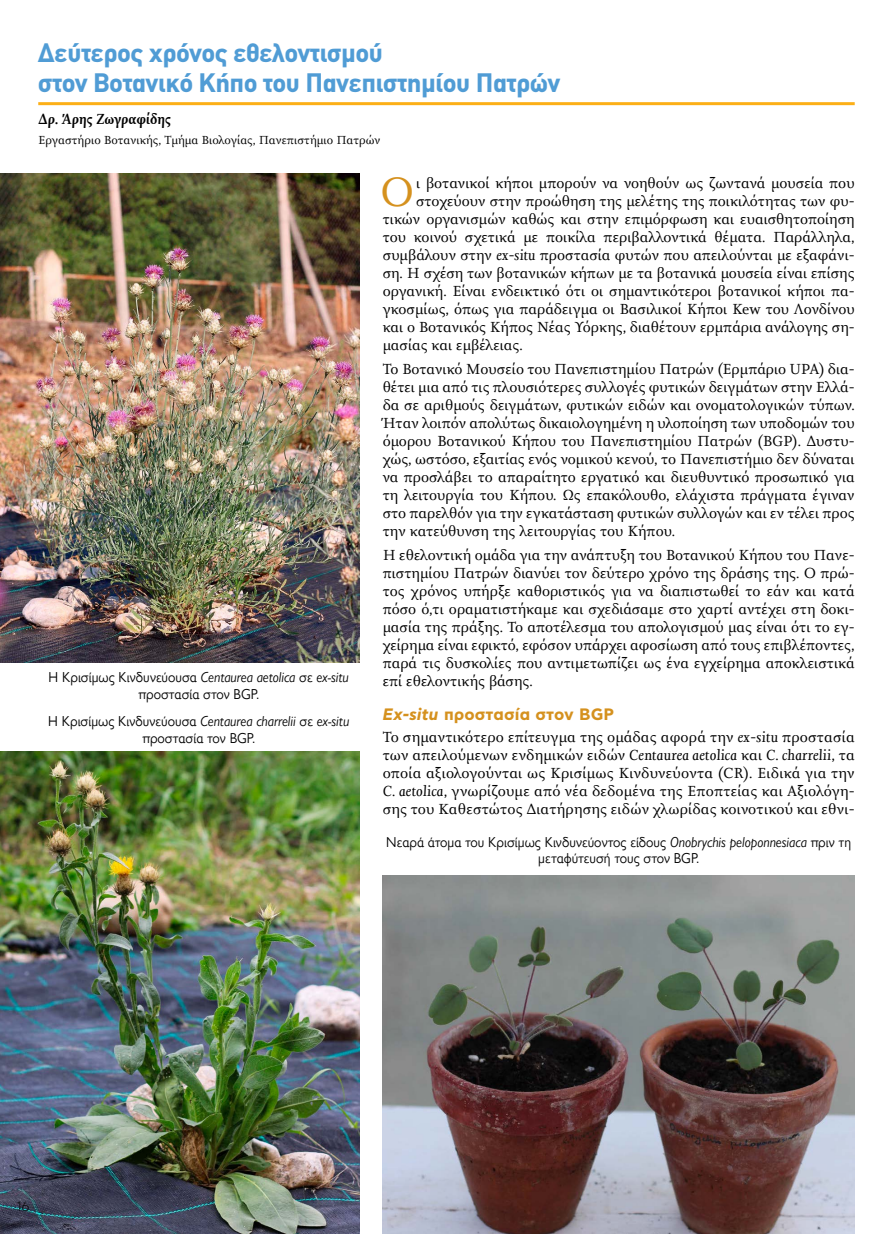
<style>
.page{position:relative;width:893px;height:1234px;background:#fff}
.page>*{position:absolute;margin:0;border:0;box-sizing:border-box;transform-origin:0 0}
.Body_text_01_first{font:42px "Joanna Nova";color:#d5911e}
.Title_02_full_w_Rule{font:700 26.25px/29.2px "CF Din";color:#509cd5}
.Title_sub_02{font:700 16.5px "CF Asty Std";letter-spacing:.01em;color:#d5911e}
.Body_text_01_body{font:15px/18px "Joanna Nova";color:#000;text-align:justify}
.Body_text_01_first-2{font:15px "Joanna Nova";color:#000}
.Author_main{font:italic 500 15px "Joanna Nova";color:#000}
.LEZANDA_in_body{font:14.4px/16.5px "Gill Sans Nova";color:#000;text-align:center;scale:.94 1}
.t1{font:300 13.5px "CF Asty Std";color:#000}
.Author_main-2{font:12px "Joanna Nova";color:#000}
.s1{font-style:italic}
</style>
<div class="page">
<hr style="left:38px;top:102px;width:817px;height:3px;background:#fcaf17">
<img style="left:0;top:173px;width:359px;height:489px">
<img style="left:0;top:751px;width:359px;height:482px">
<img style="left:383px;top:875px;width:472px;height:358px">
<p class="Title_02_full_w_Rule" style="left:38px;top:39px;width:523px">Δεύτερος χρόνος εθελοντισμού<br>στον Βοτανικό Κήπο του Πανεπιστημίου Πατρών</p>
<p class="Author_main" style="left:38px;top:109px;width:134px">Δρ. Άρης Ζωγραφίδης</p>
<p class="Author_main-2" style="left:38px;top:132px;width:344px">Εργαστήριο Βοτανικής, Τμήμα Βιολογίας, Πανεπιστήμιο Πατρών</p>
<p class="LEZANDA_in_body" style="left:49px;top:668px;width:321px">Η Κρισίμως Κινδυνεύουσα <span class="s1">Centaurea aetolica</span> σε <span class="s1">ex-situ </span>προστασία στον BGP.</p>
<p class="LEZANDA_in_body" style="left:48px;top:712px;width:322px">Η Κρισίμως Κινδυνεύουσα <span class="s1">Centaurea charrelii</span> σε <span class="s1">ex-situ </span>προστασία τον BGP.</p>
<p class="Body_text_01_first" style="left:380px;top:164px;width:36px">Ο</p>
<p class="Body_text_01_first-2" style="left:416px;top:172px;width:440px">ι βοτανικοί κήποι μπορούν να νοηθούν ως ζωντανά μουσεία που</p>
<p class="Body_text_01_first-2" style="left:416px;top:190px;width:440px">στοχεύουν στην προώθηση της μελέτης της ποικιλότητας των φυ-</p>
<p class="Body_text_01_first-2" style="left:383px;top:208px;width:473px">τικών οργανισμών καθώς και στην επιμόρφωση και ευαισθητοποίηση</p>
<p class="Body_text_01_first-2" style="left:383px;top:226px;width:473px">του κοινού σχετικά με ποικίλα περιβαλλοντικά θέματα. Παράλληλα,</p>
<p class="Body_text_01_first-2" style="left:383px;top:244px;width:473px">συμβάλουν στην <span class="s1">ex-situ</span> προστασία φυτών που απειλούνται με εξαφάνι-</p>
<p class="Body_text_01_first-2" style="left:383px;top:262px;width:473px">ση. Η σχέση των βοτανικών κήπων με τα βοτανικά μουσεία είναι επίσης</p>
<p class="Body_text_01_first-2" style="left:383px;top:280px;width:473px">οργανική. Είναι ενδεικτικό ότι οι σημαντικότεροι βοτανικοί κήποι πα-</p>
<p class="Body_text_01_first-2" style="left:383px;top:298px;width:473px">γκοσμίως, όπως για παράδειγμα οι Βασιλικοί Κήποι Kew του Λονδίνου</p>
<p class="Body_text_01_first-2" style="left:383px;top:316px;width:473px">και ο Βοτανικός Κήπος Νέας Υόρκης, διαθέτουν ερμπάρια ανάλογης ση-</p>
<p class="Body_text_01_first-2" style="left:383px;top:334px;width:142px">μασίας και εμβέλειας.</p>
<p class="Body_text_01_body" style="left:383px;top:359px;width:473px">Το Βοτανικό Μουσείο του Πανεπιστημίου Πατρών (Ερμπάριο UPA) δια&shy;θέτει μια από τις πλουσιότερες συλλογές φυτικών δειγμάτων στην Ελλά&shy;δα σε αριθμούς δειγμάτων, φυτικών ειδών και ονοματολογικών τύπων.<br>Ήταν λοιπόν απολύτως δικαιολογημένη η υλοποίηση των υποδομών του όμορου Βοτανικού Κήπου του Πανεπιστημίου Πατρών (BGP). Δυστυ&shy;χώς, ωστόσο, εξαιτίας ενός νομικού κενού, το Πανεπιστήμιο δεν δύναται να προσλάβει το απαραίτητο εργατικό και διευθυντικό προσωπικό για τη λειτουργία του Κήπου. Ως επακόλουθο, ελάχιστα πράγματα έγιναν στο παρελθόν για την εγκατάσταση φυτικών συλλογών και εν τέλει προς την κατεύθυνση της λειτουργίας του Κήπου.</p>
<p class="Body_text_01_body" style="left:383px;top:545px;width:473px">Η εθελοντική ομάδα για την ανάπτυξη του Βοτανικού Κήπου του Πανε&shy;πιστημίου Πατρών διανύει τον δεύτερο χρόνο της δράσης της. Ο πρώ&shy;τος χρόνος υπήρξε καθοριστικός για να διαπιστωθεί το εάν και κατά πόσο ό,τι οραματιστήκαμε και σχεδιάσαμε στο χαρτί αντέχει στη δοκι&shy;μασία της πράξης. Το αποτέλεσμα του απολογισμού μας είναι ότι το εγ&shy;χείρημα είναι εφικτό, εφόσον υπάρχει αφοσίωση από τους επιβλέποντες, παρά τις δυσκολίες που αντιμετωπίζει ως ένα εγχείρημα αποκλειστικά επί εθελοντικής βάσης.</p>
<p class="Title_sub_02" style="left:383px;top:704px;width:233px"><span class="s1">Ex-situ</span> προστασία στον BGP</p>
<p class="Body_text_01_body" style="left:383px;top:727px;width:473px">Το σημαντικότερο επίτευγμα της ομάδας αφορά την <span class="s1">ex-situ</span> προστασία των απειλούμενων ενδημικών ειδών <span class="s1">Centaurea aetolica</span> και <span class="s1">C. charrelii</span>, τα οποία αξιολογούνται ως Κρισίμως Κινδυνεύοντα (CR). Ειδικά για την <span class="s1">C. aetolica</span>, γνωρίζουμε από νέα δεδομένα της Εποπτείας και Αξιολόγη&shy;σης του Καθεστώτος Διατήρησης ειδών χλωρίδας κοινοτικού και εθνι-</p>
<p class="LEZANDA_in_body" style="left:386px;top:833px;width:496px">Νεαρά άτομα του Κρισίμως Κινδυνεύοντος είδους <span class="s1">Onobrychis peloponnesiaca</span> πριν τη μεταφύτευσή τους στον BGP.</p>
<p class="t1" style="left:17px;top:1198px;width:15px">16</p>
</div>
